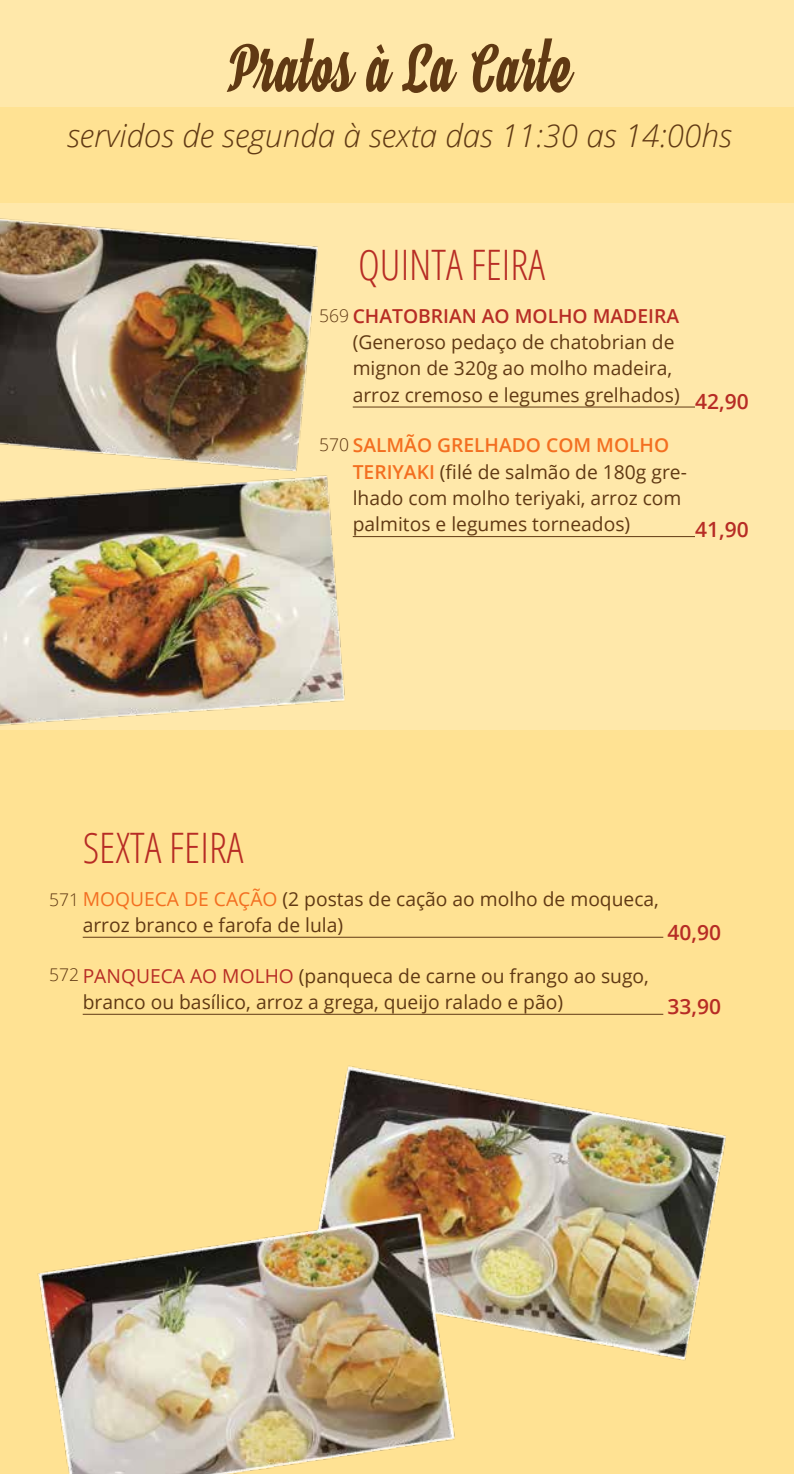
<style>
.page{position:relative;width:794px;height:1474px;background:#fff}
.page>*{position:absolute;margin:0;border:0;box-sizing:border-box;transform-origin:0 0}
.t1{font:63px "Hamster";color:#603913}
.t2{font:300 condensed 42px "Open Sans";color:#b72c25}
.t3{font:italic 300 31.5px "Open Sans";color:#603913}
.t4{font:600 21px "Open Sans";color:#b72c25}
.t5{font:19.25px/26.2px "Open Sans";color:#603913}
.t6{font:300 17.5px "Open Sans";color:#603913}
.s1{font-weight:300;font-size:17.5px}
.s2{font-weight:600;color:#b72c25}
.s3{font-weight:600;color:#f36f21}
.s4{color:#f36f21}
.s5{color:#b72c25}
</style>
<div class="page">
<div style="left:0;top:0;width:794px;height:1473px;background:#ffe293"></div>
<div style="left:0;top:203px;width:794px;height:526px;background:#ffe8aa"></div>
<hr style="left:353px;top:406px;width:342px;height:1px;background:#603913">
<hr style="left:353px;top:536px;width:342px;height:1px;background:#603913">
<hr style="left:83px;top:936px;width:580px;height:1px;background:#603913">
<hr style="left:83px;top:1013px;width:580px;height:1px;background:#603913">
<div style="left:0;top:0;width:794px;height:107px;background:#ffe8aa"></div>
<img style="left:37px;top:1065px;width:689px;height:408px">
<img style="left:0;top:218px;width:414px;height:512px">
<h1 class="t1" style="left:225px;top:30px;width:346px">Pratos à La Carte</h1>
<h3 class="t3" style="left:67px;top:114px;width:666px">servidos de segunda à sexta das 11:30 as 14:00hs</h3>
<h2 class="t2" style="left:358px;top:236px;width:188px">QUINTA FEIRA</h2>
<p class="t5" style="left:353px;top:302px;width:328px;text-indent:-33px"><span class="s1">569</span> <span class="s2">CHATOBRIAN AO MOLHO MADEIRA </span>(Generoso pedaço de chatobrian de mignon de 320g ao molho madeira, arroz cremoso e legumes grelhados)</p>
<p class="t5" style="left:353px;top:432px;width:336px;text-indent:-33px"><span class="s1">570</span> <span class="s3">SALMÃO GRELHADO COM MOLHO TERIYAKI</span> (filé de salmão de 180g gre&shy;lhado com molho teriyaki, arroz com palmitos e legumes torneados)</p>
<p class="t4" style="left:695px;top:386px;width:55px">42,90</p>
<p class="t4" style="left:695px;top:515px;width:55px">41,90</p>
<h2 class="t2" style="left:83px;top:819px;width:162px">SEXTA FEIRA</h2>
<p class="t5" style="left:83px;top:885px;width:578px;text-indent:-33px"><span class="s1">571</span> <span class="s4">MOQUECA DE CAÇÃO</span> (2 postas de cação ao molho de moqueca, arroz branco e farofa de lula)</p>
<p class="t5" style="left:83px;top:962px;width:568px"><span class="s5">PANQUECA AO MOLHO</span> (panqueca de carne ou frango ao sugo, branco ou basílico, arroz a grega, queijo ralado e pão)</p>
<p class="t6" style="left:49px;top:962px;width:31px">572</p>
<p class="t4" style="left:667px;top:917px;width:55px">40,90</p>
<p class="t4" style="left:667px;top:992px;width:55px">33,90</p>
</div>
